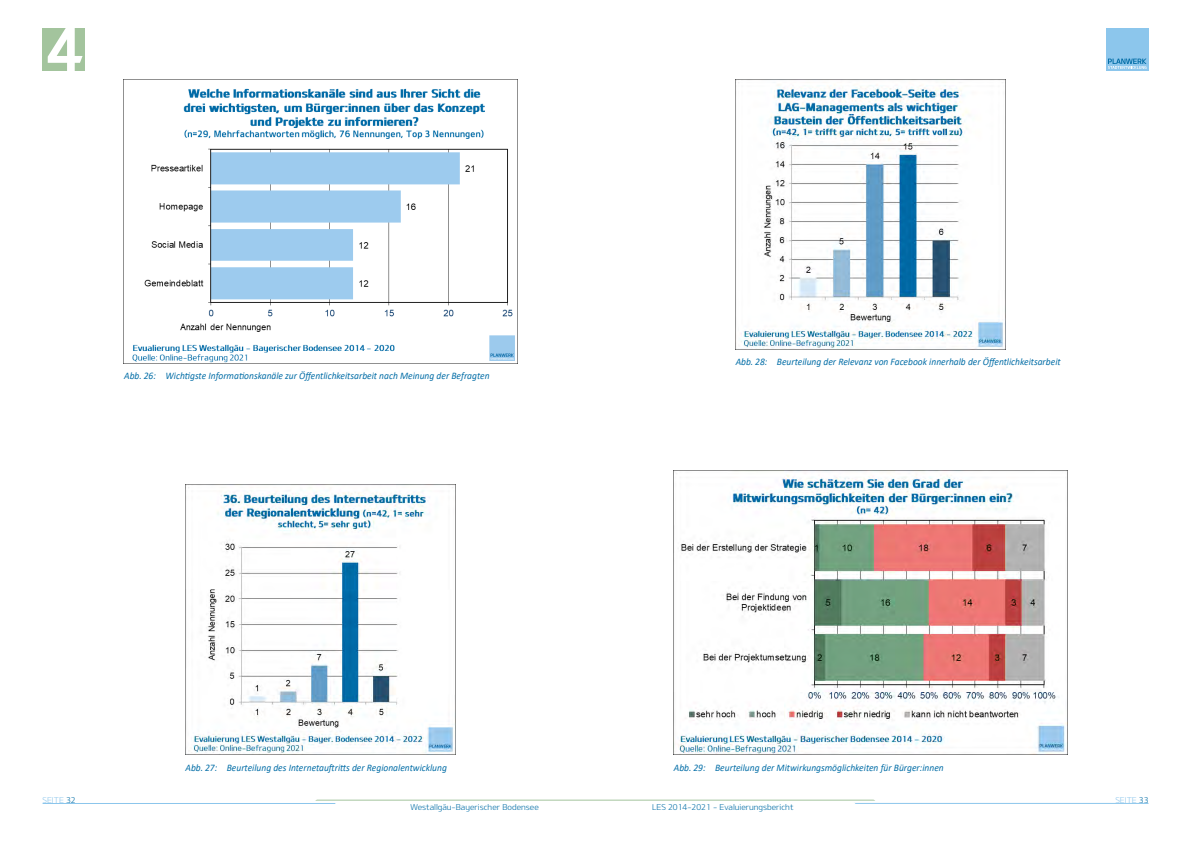
<style>
.page{position:relative;width:1191px;height:842px;background:#fff}
.page>*{position:absolute;margin:0;border:0;box-sizing:border-box;transform-origin:0 0}
.t1{font:60px "Design KOTFB";color:#fff}
.t2{font:italic 10px "Calibri";color:#046ea7;scale:.95 1}
.t3{font:8px "Design KOTFL";color:#046ea7}
.t4{font:8px "Design KOTFL";color:#8cc6ec}
.s1{color:#046ea7}
</style>
<div class="page">
<img style="left:185px;top:485px;width:270px;height:270px">
<img style="left:735px;top:79px;width:270px;height:270px">
<img style="left:674px;top:471px;width:393px;height:284px">
<img style="left:124px;top:79px;width:393px;height:284px">
<div style="left:43px;top:28px;width:42px;height:43px;background:#a3c49d"></div>
<div style="left:1106px;top:28px;width:42px;height:43px;background:#8cc6ec"></div>
<svg style="left:1108px;top:59px;width:38px;height:10px"></svg>
<hr style="left:853px;top:803px;width:295px;height:1px;background:#8cc6ec">
<hr style="left:315px;top:800px;width:561px;height:1px;background:#a3c49d">
<hr style="left:43px;top:803px;width:294px;height:1px;background:#8cc6ec">
<h1 class="t1" style="left:47px;top:11px;width:37px">4</h1>
<p class="t2" style="left:124px;top:369px;width:386px">Abb. 26: Wichtigste Informationskanäle zur Öffentlichkeitsarbeit nach Meinung der Befragten</p>
<p class="t2" style="left:185px;top:761px;width:277px">Abb. 27: Beurteilung des Internetauftritts der Regionalentwicklung</p>
<p class="t2" style="left:735px;top:354px;width:344px">Abb. 28: Beurteilung der Relevanz von Facebook innerhalb der Öffentlichkeitsarbeit</p>
<p class="t2" style="left:674px;top:761px;width:285px">Abb. 29: Beurteilung der Mitwirkungsmöglichkeiten für Bürger:innen</p>
<p class="t4" style="left:43px;top:794px;width:35px">SEITE <span class="s1">32</span></p>
<p class="t4" style="left:1115px;top:794px;width:35px">SEITE <span class="s1">33</span></p>
<p class="t3" style="left:410px;top:802px;width:130px">Westallgäu-Bayerischer Bodensee</p>
<p class="t3" style="left:652px;top:802px;width:143px">LES 2014-2021 - Evaluierungsbericht</p>
</div>
